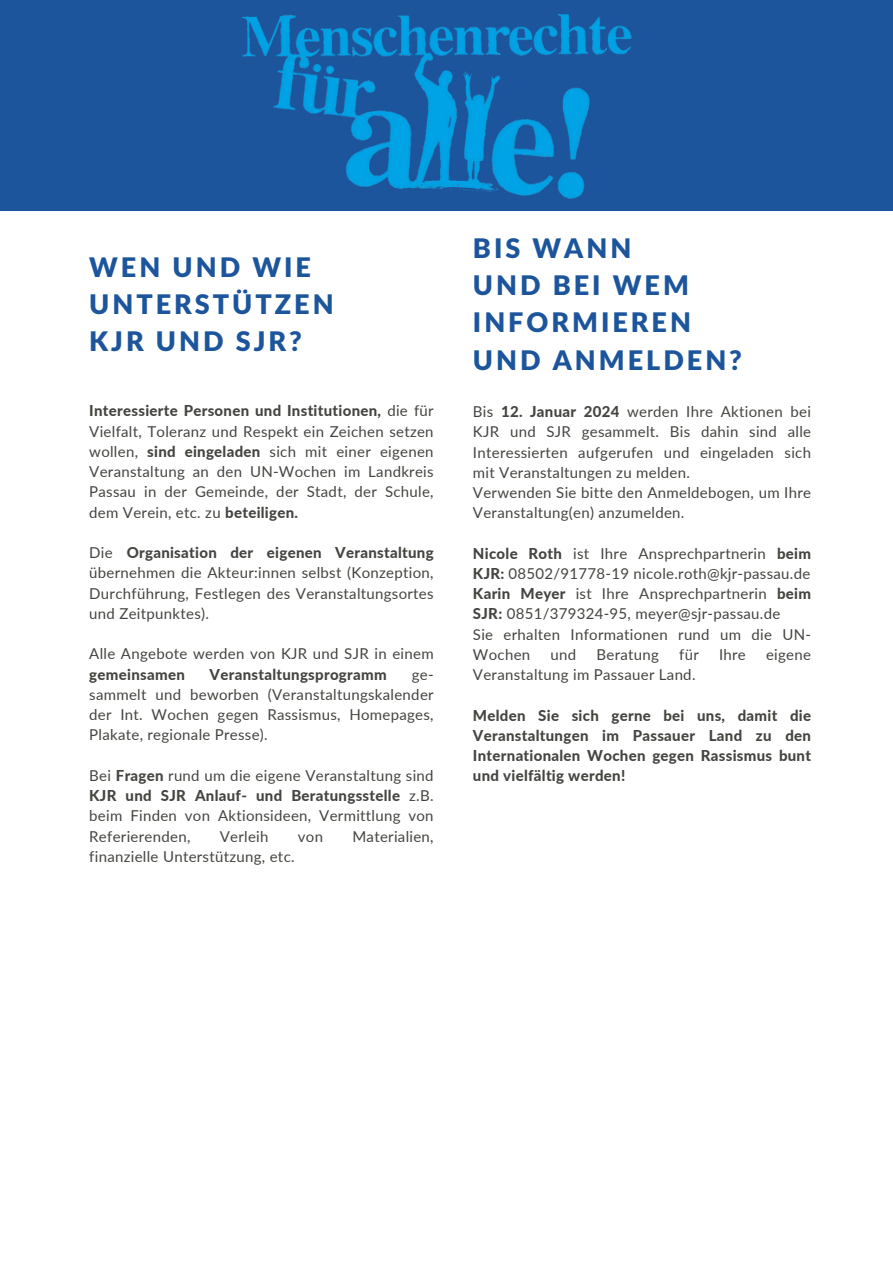
<style>
.page{position:relative;width:893px;height:1264px;background:#fff}
.page>*{position:absolute;margin:0;border:0;box-sizing:border-box;transform-origin:0 0}
.t1{font:900 27px/37px "Lato Latin";letter-spacing:.11em;color:#1c559b}
.t2{font:15px/20.2px "Lato";letter-spacing:.02em;color:#444440;text-align:justify}
.t3{font:800 15px/20.2px "Lato";letter-spacing:.02em;color:#444440;text-align:justify}
.s1{font-weight:800}
</style>
<div class="page">
<div style="left:0;top:0;width:892px;height:210px;background:#1c559b"></div>
<img style="left:241px;top:14px;width:391px;height:185px">
<p class="t1" style="left:89px;top:250px;width:246px">WEN UND WIE<br>UNTERSTÜTZEN</p>
<p class="t1" style="left:89px;top:324px;width:214px">KJR UND SJR?</p>
<p class="t2" style="left:89px;top:400px;width:346px"><span class="s1">Interessierte Personen und Institutionen,</span> die für Vielfalt, Toleranz und Respekt ein Zeichen setzen wollen, <span class="s1">sind eingeladen</span> sich mit einer eigenen Veranstaltung an den UN-Wochen im Landkreis Passau in der Gemeinde, der Stadt, der Schule, dem Verein, etc. zu <span class="s1">beteiligen.</span></p>
<p class="t2" style="left:89px;top:542px;width:346px">Die <span class="s1">Organisation der eigenen Veranstaltung </span>übernehmen die Akteur:innen selbst (Konzeption, Durchführung, Festlegen des Veranstaltungsortes und Zeitpunktes).</p>
<p class="t2" style="left:89px;top:643px;width:346px">Alle Angebote werden von KJR und SJR in einem <span class="s1">gemeinsamen</span></p>
<p class="t3" style="left:209px;top:663px;width:179px">Veranstaltungsprogramm</p>
<p class="t2" style="left:89px;top:663px;width:346px;text-indent:322px">ge&shy;sammelt und beworben (Veranstaltungskalender der Int. Wochen gegen Rassismus, Homepages, Plakate, regionale Presse).</p>
<p class="t2" style="left:89px;top:765px;width:346px">Bei <span class="s1">Fragen</span> rund um die eigene Veranstaltung sind <span class="s1">KJR und SJR Anlauf- und Beratungsstelle</span> z.B. beim Finden von Aktionsideen, Vermittlung von Referierenden,</p>
<p class="t2" style="left:220px;top:825px;width:50px">Verleih</p>
<p class="t2" style="left:298px;top:825px;width:27px">von</p>
<p class="t2" style="left:352px;top:825px;width:83px">Materialien,</p>
<p class="t2" style="left:89px;top:845px;width:207px">finanzielle Unterstützung, etc.</p>
<p class="t1" style="left:473px;top:231px;width:160px">BIS WANN</p>
<p class="t1" style="left:473px;top:268px;width:217px">UND BEI WEM</p>
<p class="t1" style="left:473px;top:305px;width:219px">INFORMIEREN</p>
<p class="t1" style="left:473px;top:343px;width:270px">UND ANMELDEN?</p>
<p class="t2" style="left:473px;top:401px;width:339px">Bis <span class="s1">12. Januar 2024</span> werden Ihre Aktionen bei KJR und SJR gesammelt. Bis dahin sind alle Interessierten aufgerufen und eingeladen sich mit Veranstaltungen zu melden.</p>
<p class="t2" style="left:473px;top:482px;width:339px">Verwenden Sie bitte den Anmeldebogen, um Ihre<br>Veranstaltung(en) anzumelden.</p>
<p class="t2" style="left:473px;top:543px;width:339px"><span class="s1">Nicole Roth</span> ist Ihre Ansprechpartnerin <span class="s1">beim<br>KJR:</span> 08502/91778-19 nicole.roth@kjr-passau.de</p>
<p class="t2" style="left:473px;top:583px;width:339px"><span class="s1">Karin Meyer</span> ist Ihre Ansprechpartnerin <span class="s1">beim<br>SJR:</span> 0851/379324-95, meyer@sjr-passau.de</p>
<p class="t2" style="left:473px;top:623px;width:339px">Sie erhalten Informationen rund um die UN-<br>Wochen</p>
<p class="t2" style="left:550px;top:644px;width:27px">und</p>
<p class="t2" style="left:596px;top:644px;width:64px">Beratung</p>
<p class="t2" style="left:679px;top:644px;width:21px">für</p>
<p class="t2" style="left:719px;top:644px;width:28px">Ihre</p>
<p class="t2" style="left:766px;top:644px;width:46px">eigene</p>
<p class="t2" style="left:473px;top:664px;width:224px">Veranstaltung im Passauer Land.</p>
<p class="t3" style="left:473px;top:704px;width:339px">Melden Sie sich gerne bei uns, damit die Veranstaltungen im Passauer Land zu den Internationalen Wochen gegen Rassismus bunt und vielfältig werden!</p>
</div>
